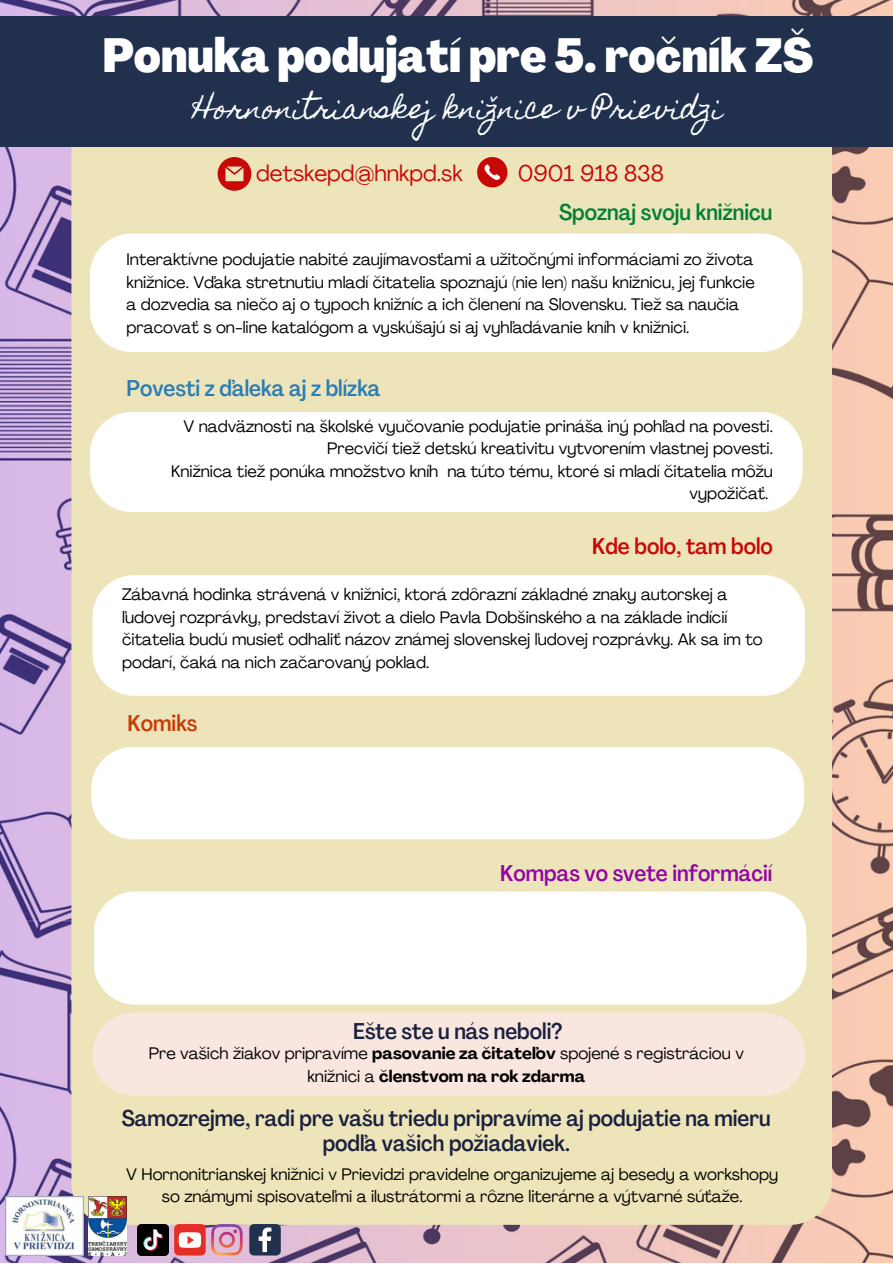
<style>
.page{position:relative;width:893px;height:1264px;background:#fff}
.page>*{position:absolute;margin:0;border:0;box-sizing:border-box;transform-origin:0 0}
.t1{font:800 condensed 47.1px "Agrandir";color:#fff}
.t2{font:27.15px "Homemade Apple";color:#fff}
.t3{font:500 condensed 22.5px/24.8px "Agrandir";color:#1a203f;text-align:center}
.t4{font:22.5px "Agrandir";color:#c80707}
.t5{font:500 condensed 22.5px "Agrandir";color:#297cb7}
.t6{font:500 condensed 22.5px "Agrandir";color:#9205a4}
.t7{font:500 condensed 22.5px "Agrandir";color:#008037}
.t8{font:500 condensed 22.5px "Agrandir";color:#c80707}
.t9{font:500 condensed 22.5px "Agrandir";color:#c83b07}
.t10{font:16.5px/22.5px "Agrandir";color:#000}
.s1{font-weight:700}
</style>
<div class="page">
<img style="left:0;top:0;width:892px;height:1262px">
<div style="left:71px;top:147px;width:760px;height:1077px;background:#ede4b9"></div>
<div style="left:0;top:16px;width:892px;height:131px;background:#20304d"></div>
<svg style="left:90px;top:234px;width:712px;height:118px"></svg>
<svg style="left:90px;top:412px;width:712px;height:100px"></svg>
<svg style="left:92px;top:575px;width:713px;height:120px"></svg>
<svg style="left:91px;top:746px;width:713px;height:93px"></svg>
<svg style="left:94px;top:891px;width:712px;height:113px"></svg>
<div style="left:92px;top:1012px;width:713px;height:83px;background:#f8e6df"></div>
<img style="left:6px;top:1195px;width:78px;height:60px">
<img style="left:89px;top:1195px;width:38px;height:60px">
<svg style="left:211px;top:1223px;width:31px;height:32px"></svg>
<svg style="left:249px;top:1223px;width:32px;height:32px"></svg>
<img style="left:137px;top:1223px;width:32px;height:32px">
<div style="left:174px;top:1223px;width:32px;height:32px;background:#e52d27;border-radius:5px"></div>
<svg style="left:179px;top:1232px;width:22px;height:15px"></svg>
<svg style="left:477px;top:157px;width:30px;height:30px"></svg>
<svg style="left:217px;top:157px;width:34px;height:34px"></svg>
<p class="t1" style="left:102px;top:36px;width:712px">Ponuka podujatí pre 5. ročník ZŠ</p>
<p class="t2" style="left:193px;top:93px;width:530px">Hornonitrianskejknižnice v Prievidzi</p>
<p class="t4" style="left:256px;top:164px;width:208px">detskepd@hnkpd.sk</p>
<p class="t4" style="left:517px;top:164px;width:147px">0901 918 838</p>
<p class="t7" style="left:559px;top:203px;width:215px">Spoznaj svoju knižnicu</p>
<p class="t10" style="left:126px;top:250px;width:629px">Interaktívne podujatie nabité zaujímavosťami a užitočnými informáciami zo života knižnice. Vďaka stretnutiu mladí čitatelia spoznajú (nie len) našu knižnicu, jej funkcie</p>
<p class="t10" style="left:126px;top:295px;width:614px">a dozvedia sa niečo aj o typoch knižníc a ich členení na Slovensku. Tiež sa naučia pracovať s on-line katalógom a vyskúšajú si aj vyhľadávanie kníh v knižnici.</p>
<p class="t5" style="left:126px;top:379px;width:255px">Povesti z ďaleka aj z blízka</p>
<p class="t10" style="left:183px;top:416px;width:591px;text-align:right">V nadväznosti na školské vyučovanie podujatie prináša iný pohľad na povesti.<br>Precvičí tiež detskú kreativitu vytvorením vlastnej povesti.</p>
<p class="t10" style="left:171px;top:461px;width:603px;text-align:right">Knižnica tiež ponúka množstvo kníh na túto tému, ktoré si mladí čitatelia môžu vypožičať.</p>
<p class="t8" style="left:592px;top:537px;width:182px">Kde bolo, tam bolo</p>
<p class="t10" style="left:122px;top:585px;width:642px">Zábavná hodinka strávená v knižnici, ktorá zdôrazní základné znaky autorskej a ľudovej rozprávky, predstaví život a dielo Pavla Dobšinského a na základe indícií čitatelia budú musieť odhaliť názov známej slovenskej ľudovej rozprávky. Ak sa im to podarí, čaká na nich začarovaný poklad.</p>
<p class="t9" style="left:128px;top:714px;width:71px">Komiks</p>
<p class="t6" style="left:500px;top:864px;width:274px">Kompas vo svete informácií</p>
<p class="t3" style="left:353px;top:1020px;width:210px">Ešte ste u nás neboli?</p>
<p class="t10" style="left:149px;top:1044px;width:596px;text-align:center">Pre vašich žiakov pripravíme <span class="s1">pasovanie za čitateľov</span> spojené s registráciou v knižnici a <span class="s1">členstvom na rok zdarma</span></p>
<p class="t3" style="left:122px;top:1108px;width:650px">Samozrejme, radi pre vašu triedu pripravíme aj podujatie na mieru podľa vašich požiadaviek.</p>
<p class="t10" style="left:126px;top:1164px;width:653px;text-align:center">V Hornonitrianskej knižnici v Prievidzi pravidelne organizujeme aj besedy a workshopy so známymi spisovateľmi a ilustrátormi a rôzne literárne a výtvarné súťaže.</p>
</div>
